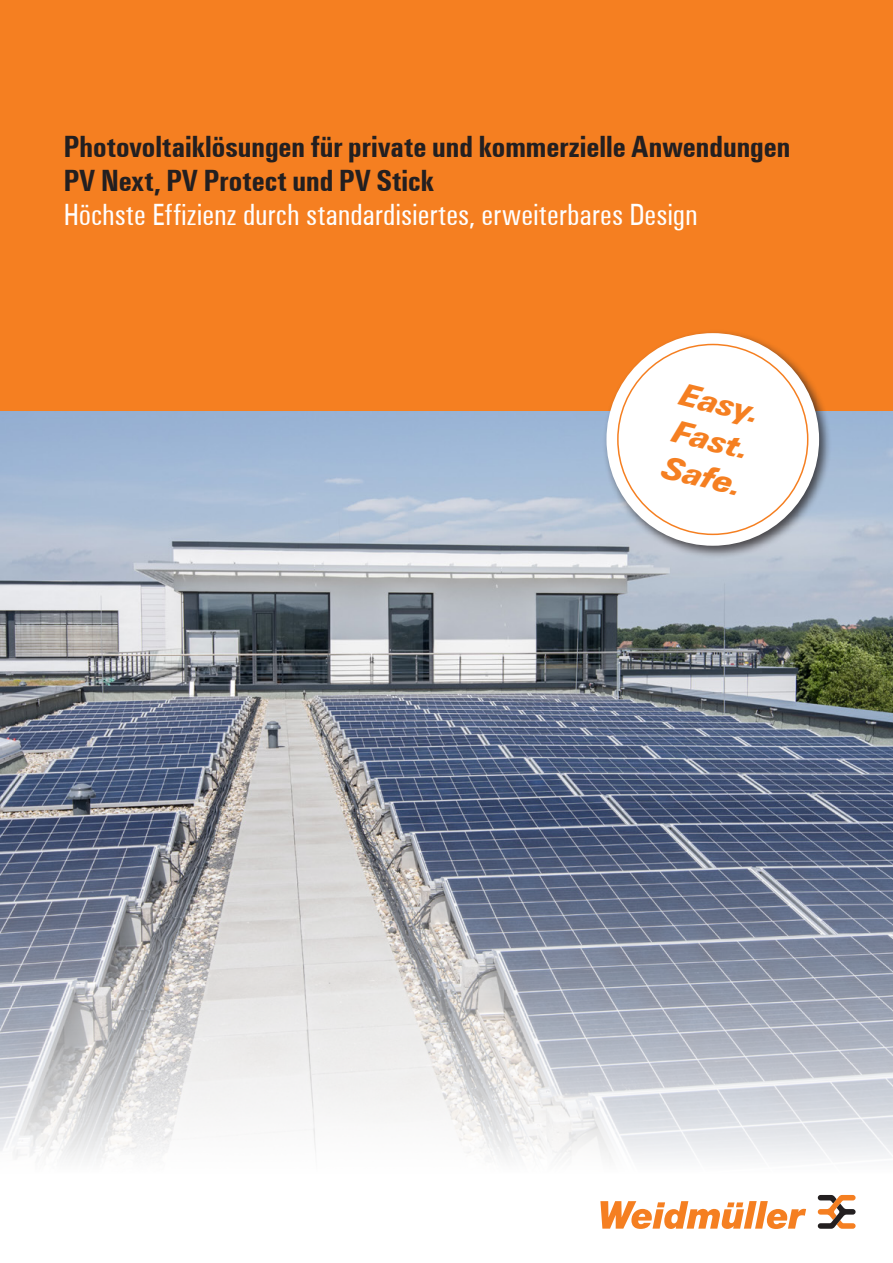
<style>
.page{position:relative;width:893px;height:1263px;background:#fff}
.page>*{position:absolute;margin:0;border:0;box-sizing:border-box;transform-origin:0 0}
.t1{font:italic 700 33px/37.5px "Weidmueller";color:#f57f21;text-align:justify}
.t2{font:700 31.5px/34px "Weidmueller Condensed";color:#231f20}
.t3{font:31.5px "Weidmueller Condensed";color:#fff}
</style>
<div class="page">
<img style="left:0;top:410px;width:893px;height:282px">
<div style="left:0;top:0;width:893px;height:410px;background:#f57f21"></div>
<div style="left:602px;top:329px;width:230px;height:229px;background:#231f20;opacity:.75"></div>
<div style="left:606px;top:333px;width:213px;height:213px;background:#fff;border-radius:50%"></div>
<svg style="left:0;top:692px;width:893px;height:536px"></svg>
<svg style="left:600px;top:1201px;width:206px;height:28px"></svg>
<svg style="left:818px;top:1195px;width:37px;height:34px"></svg>
<p class="t2" style="left:64px;top:129px;width:728px">Photovoltaiklösungen für private und kommerzielle Anwendungen<br>PV Next, PV Protect und PV Stick</p>
<p class="t3" style="left:64px;top:196px;width:636px">Höchste Effizienz durch standardisiertes, erweiterbares Design</p>
<p class="t1" style="left:685px;top:375px;width:83px;rotate:14deg">Easy.<br>Fast.<br>Safe.</p>
</div>
